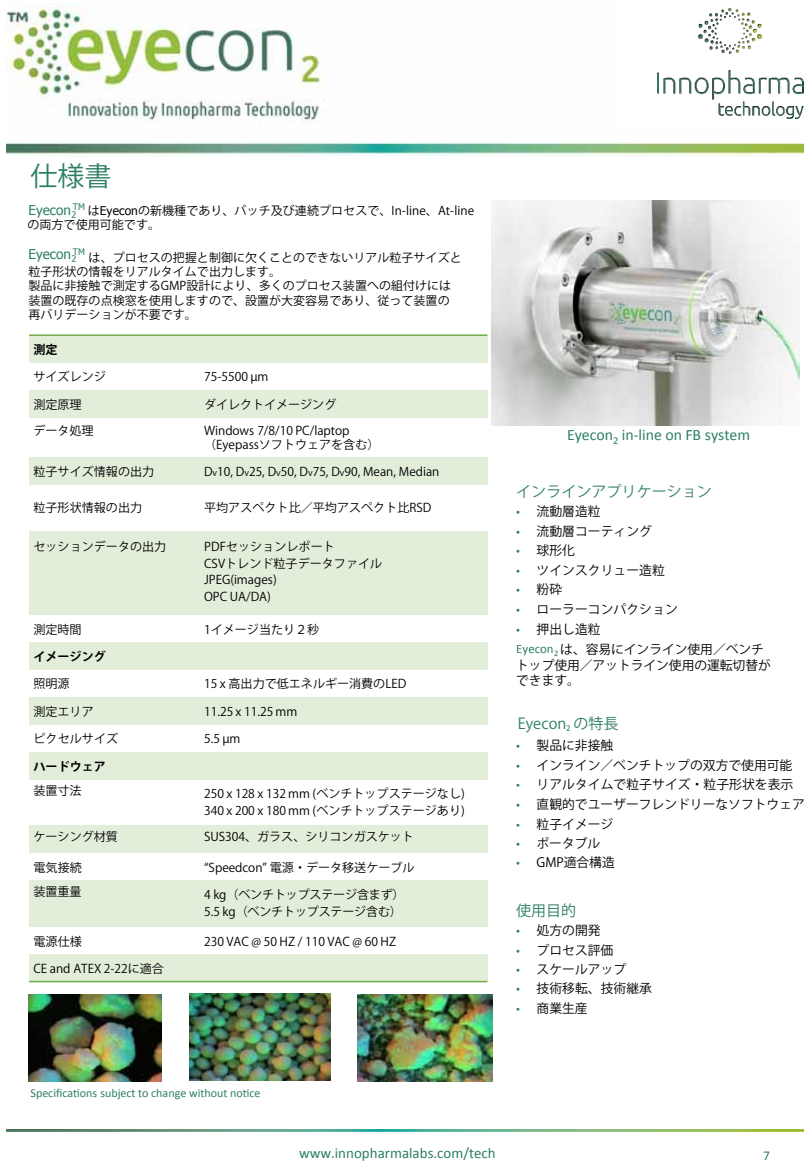
<style>
.page{position:relative;width:810px;height:1170px;background:#fff}
.page>*{position:absolute;margin:0;border:0;box-sizing:border-box;transform-origin:0 0}
.t1{font:27px "Koz Go Pro";color:#2d7f67}
.t2{font:15.9px "Calibri";color:#2d7f67}
.t3{font:15px "Calibri";color:#2d7f67}
.t4{font:15px "Koz Go Pro";letter-spacing:.005em;color:#2d7f67}
.t5{font:13.5px "Tahoma";letter-spacing:-.005em;color:#2d7f67}
.t6{font:13.5px "Calibri";color:#2d7f67}
.t7{font:12.75px/21px "Koz Go Pro";color:#000}
.t8{font:12px/14.4px "Koz Go Pro";color:#000}
.t9{font:12px "Calibri";letter-spacing:-.005em;color:#2d7f67}
.t10{font:700 12px/24.5px "Koz Go Pro";letter-spacing:.005em;color:#000}
.t11{font:9px "Tahoma";color:#2d7f67}
.t12{font:9px "Calibri";color:#2d7f67}
.s1{font-family:"Tahoma"}
.s2{font-size:9px}
.s3{font-weight:400}
.s4{color:#2d7f67}
.s5{font-family:"Calibri";color:#2d7f67}
</style>
<div class="page">
<img style="left:7px;top:4px;width:796px;height:152px">
<img style="left:7px;top:1129px;width:796px;height:3px">
<div style="left:616px;top:4px;width:187px;height:126px;background:#fff"></div>
<img style="left:658px;top:9px;width:145px;height:110px">
<div style="left:29px;top:335px;width:171px;height:28px;background:#e2eeda"></div>
<div style="left:200px;top:335px;width:287px;height:28px;background:#e2eeda"></div>
<div style="left:29px;top:390px;width:171px;height:28px;background:#e2eeda"></div>
<div style="left:200px;top:390px;width:287px;height:28px;background:#e2eeda"></div>
<div style="left:29px;top:457px;width:171px;height:28px;background:#e2eeda"></div>
<div style="left:200px;top:457px;width:287px;height:28px;background:#e2eeda"></div>
<div style="left:29px;top:531px;width:171px;height:84px;background:#e2eeda"></div>
<div style="left:200px;top:531px;width:287px;height:84px;background:#e2eeda"></div>
<div style="left:29px;top:642px;width:171px;height:28px;background:#e2eeda"></div>
<div style="left:200px;top:642px;width:287px;height:28px;background:#e2eeda"></div>
<div style="left:29px;top:697px;width:171px;height:28px;background:#e2eeda"></div>
<div style="left:200px;top:697px;width:287px;height:28px;background:#e2eeda"></div>
<div style="left:29px;top:752px;width:171px;height:27px;background:#e2eeda"></div>
<div style="left:200px;top:752px;width:287px;height:27px;background:#e2eeda"></div>
<div style="left:29px;top:826px;width:171px;height:27px;background:#e2eeda"></div>
<div style="left:200px;top:826px;width:287px;height:27px;background:#e2eeda"></div>
<div style="left:29px;top:881px;width:171px;height:46px;background:#e2eeda"></div>
<div style="left:200px;top:881px;width:287px;height:46px;background:#e2eeda"></div>
<div style="left:29px;top:954px;width:171px;height:28px;background:#e2eeda"></div>
<div style="left:200px;top:954px;width:287px;height:28px;background:#e2eeda"></div>
<hr style="left:29px;top:334px;width:458px;height:2px;background:#70ad47">
<hr style="left:29px;top:981px;width:458px;height:1px;background:#70ad47">
<img style="left:189px;top:993px;width:141px;height:88px">
<img style="left:357px;top:994px;width:135px;height:88px">
<img style="left:29px;top:994px;width:133px;height:88px">
<img style="left:492px;top:200px;width:308px;height:226px">
<p class="t1" style="left:30px;top:158px;width:83px">仕様書</p>
<p class="t8" style="left:27px;top:203px;width:448px;text-indent:45px"><sup>TM</sup> <span class="s1">Eyecon</span>の新機種であり、バッチ及び連続プロセスで、In-line、At-lineの両方で使用可能です。</p>
<p class="t5" style="left:29px;top:245px;width:49px">Eyecon<sub>2</sub></p>
<p class="t5" style="left:29px;top:201px;width:49px">Eyecon<sub>2</sub></p>
<p class="t8" style="left:27px;top:203px;width:74px">　　　　　は</p>
<p class="t11" style="left:73px;top:246px;width:14px">TM</p>
<p class="t8" style="left:28px;top:250px;width:435px">　　　　　は、プロセスの把握と制御に欠くことのできないリアル粒子サイズと粒子形状の情報をリアルタイムで出力します。<br>製品に非接触で測定するGMP設計により、多くのプロセス装置への組付けには装置の既存の点検窓を使用しますので、設置が大変容易であり、従って装置の再バリデーションが不要です。</p>
<p class="t10" style="left:33px;top:338px;width:26px">測定</p>
<p class="t8" style="left:33px;top:370px;width:74px">サイズレンジ</p>
<p class="t8" style="left:204px;top:370px;width:66px">75-5500 µm</p>
<p class="t8" style="left:33px;top:398px;width:50px">測定原理</p>
<p class="t8" style="left:204px;top:398px;width:134px">ダイレクトイメージング</p>
<p class="t8" style="left:33px;top:424px;width:62px">データ処理</p>
<p class="t8" style="left:204px;top:424px;width:177px">Windows 7/8/10 PC/laptop（Eyepassソフトウェアを含む）</p>
<p class="t8" style="left:33px;top:465px;width:122px">粒子サイズ情報の出力</p>
<p class="t8" style="left:204px;top:465px;width:237px">D<span class="s2">v</span>10, D<span class="s2">v</span>25, D<span class="s2">v</span>50, D<span class="s2">v</span>75, D<span class="s2">v</span>90, Mean, Median</p>
<p class="t8" style="left:33px;top:501px;width:110px">粒子形状情報の出力</p>
<p class="t8" style="left:204px;top:501px;width:229px">平均アスペクト比／平均アスペクト比RSD</p>
<p class="t8" style="left:33px;top:540px;width:134px">セッションデータの出力</p>
<p class="t8" style="left:204px;top:539px;width:180px;line-height:16.5px">PDFセッションレポート<br>CSVトレンド粒子データファイル<br>JPEG(images)<br>OPC UA/DA)</p>
<p class="t8" style="left:33px;top:622px;width:50px">測定時間</p>
<p class="t8" style="left:204px;top:622px;width:117px">1イメージ当たり２秒</p>
<p class="t10" style="left:33px;top:645px;width:74px">イメージング</p>
<p class="t8" style="left:33px;top:677px;width:38px">照明源</p>
<p class="t8" style="left:204px;top:677px;width:204px">15 x 高出力で低エネルギー消費のLED</p>
<p class="t8" style="left:33px;top:705px;width:62px">測定エリア</p>
<p class="t8" style="left:204px;top:705px;width:95px">11.25 x 11.25 mm</p>
<p class="t8" style="left:33px;top:732px;width:86px">ピクセルサイズ</p>
<p class="t8" style="left:204px;top:732px;width:38px">5.5 µm</p>
<p class="t10" style="left:33px;top:755px;width:74px">ハードウェア<span class="s3">装置寸法</span></p>
<p class="t8" style="left:204px;top:786px;width:262px;line-height:16.5px">250 x 128 x 132 mm (ベンチトップステージなし)<br>340 x 200 x 180 mm (ベンチトップステージあり)</p>
<p class="t8" style="left:33px;top:830px;width:86px">ケーシング材質</p>
<p class="t8" style="left:204px;top:830px;width:211px">SUS304、ガラス、シリコンガスケット</p>
<p class="t8" style="left:33px;top:861px;width:50px">電気接続</p>
<p class="t8" style="left:204px;top:861px;width:212px">“Speedcon” 電源・データ移送ケーブル</p>
<p class="t8" style="left:33px;top:885px;width:50px">装置重量</p>
<p class="t8" style="left:204px;top:887px;width:202px;line-height:16.5px">4 kg（ベンチトップステージ含まず）<br>5.5 kg（ベンチトップステージ含む）</p>
<p class="t8" style="left:33px;top:934px;width:50px">電源仕様</p>
<p class="t8" style="left:204px;top:934px;width:194px">230 VAC @ 50 HZ / 110 VAC @ 60 HZ</p>
<p class="t8" style="left:33px;top:962px;width:132px">CE and ATEX 2-22に適合</p>
<p class="t9" style="left:30px;top:1085px;width:232px">Specifications subject to change without notice</p>
<p class="t2" style="left:567px;top:425px;width:185px">Eyecon<sub>2</sub> in-line on FB system</p>
<p class="t4" style="left:516px;top:482px;width:197px">インラインアプリケーション</p>
<p class="t7" style="left:516px;top:502px;width:86px"><span class="s4">•</span> 流動層造粒</p>
<p class="t7" style="left:516px;top:521px;width:137px"><span class="s4">•</span> 流動層コーティング</p>
<p class="t7" style="left:516px;top:541px;width:60px"><span class="s4">•</span> 球形化</p>
<p class="t7" style="left:516px;top:560px;width:150px"><span class="s4">•</span> ツインスクリュー造粒</p>
<p class="t7" style="left:516px;top:580px;width:47px"><span class="s4">•</span> 粉砕</p>
<p class="t7" style="left:516px;top:599px;width:163px"><span class="s4">•</span> ローラーコンパクション</p>
<p class="t7" style="left:516px;top:619px;width:249px"><span class="s4">•</span> 押出し造粒<br><span class="s5">Ey</span>　　　 は、容易にインライン使用／ベンチ</p>
<p class="t7" style="left:516px;top:640px;width:256px;line-height:16.8px;text-indent:12px"><span class="s5">econ</span><sub>2<br></sub>トップ使用／アットライン使用の運転切替が</p>
<p class="t7" style="left:516px;top:670px;width:65px">できます。</p>
<p class="t4" style="left:518px;top:714px;width:102px">Eyecon の特長</p>
<p class="t12" style="left:566px;top:722px;width:6px">2</p>
<p class="t7" style="left:516px;top:736px;width:99px"><span class="s4">•</span> 製品に非接触</p>
<p class="t7" style="left:516px;top:755px;width:278px"><span class="s4">•</span> インライン／ベンチトップの双方で使用可能</p>
<p class="t7" style="left:516px;top:775px;width:279px"><span class="s4">•</span> リアルタイムで粒子サイズ・粒子形状を表示</p>
<p class="t7" style="left:516px;top:794px;width:290px"><span class="s4">•</span> 直観的でユーザーフレンドリーなソフトウェア</p>
<p class="t7" style="left:516px;top:814px;width:99px"><span class="s4">•</span> 粒子イメージ</p>
<p class="t7" style="left:516px;top:833px;width:86px"><span class="s4">•</span> ポータブル</p>
<p class="t7" style="left:516px;top:853px;width:100px"><span class="s4">•</span> GMP適合構造</p>
<p class="t4" style="left:516px;top:900px;width:61px">使用目的</p>
<p class="t7" style="left:516px;top:920px;width:86px"><span class="s4">•</span> 処方の開発</p>
<p class="t7" style="left:516px;top:940px;width:99px"><span class="s4">•</span> プロセス評価</p>
<p class="t7" style="left:516px;top:959px;width:112px"><span class="s4">•</span> スケールアップ</p>
<p class="t7" style="left:516px;top:979px;width:137px"><span class="s4">•</span> 技術移転、技術継承</p>
<p class="t7" style="left:516px;top:998px;width:73px"><span class="s4">•</span> 商業生産</p>
<p class="t3" style="left:299px;top:1144px;width:198px">www.innopharmalabs.com/tech</p>
<p class="t6" style="left:763px;top:1147px;width:8px">7</p>
</div>
